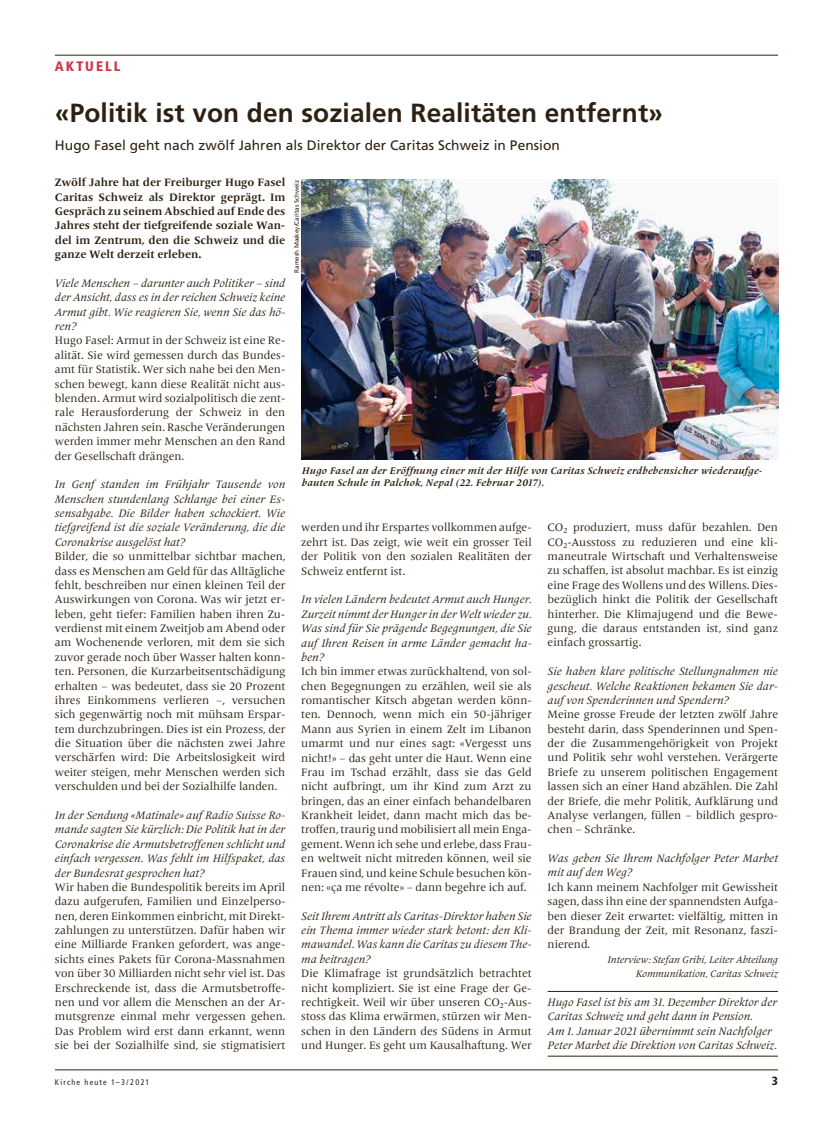
<style>
.page{position:relative;width:833px;height:1134px;background:#fff}
.page>*{position:absolute;margin:0;border:0;box-sizing:border-box;transform-origin:0 0}
.t1{font:700 26.25px "Frutiger";letter-spacing:.005em;color:#2e2113}
.t2{font:13.75px "Frutiger";letter-spacing:.005em;color:#2e2113}
.t3{font:900 condensed 13.75px "Frutiger";letter-spacing:.15em;color:#cf3544}
.t4{font:900 condensed 11.88px "Frutiger";color:#2e2113}
.t5{font:11.25px/14.4px "Frutiger Serif LT Pro";color:#2e2113;text-align:justify}
.t6{font:italic 11.25px/14.4px "Frutiger Serif LT Pro";color:#2e2113;text-align:justify}
.t7{font:700 11.25px/14.4px "Frutiger Serif LT Pro";color:#2e2113;text-align:justify}
.t8{font:italic 700 10px/12.5px "Frutiger Serif LT Pro";letter-spacing:.025em;color:#2e2113}
.t9{font:italic 10px/14.4px "Frutiger Serif LT Pro";color:#2e2113;text-align:right}
.t10{font:condensed 8.12px "Frutiger";letter-spacing:.15em;color:#2e2113}
.t11{font:6.25px "Frutiger";color:#2e2113}
</style>
<div class="page">
<hr style="left:55px;top:1070px;width:723px;height:1px;background:#2e2113">
<hr style="left:55px;top:55px;width:723px;height:1px;background:#2e2113">
<hr style="left:547px;top:991px;width:231px;height:1px;background:#2e2113">
<hr style="left:547px;top:1056px;width:231px;height:1px;background:#2e2113">
<img style="left:302px;top:179px;width:476px;height:280px">
<p class="t3" style="left:55px;top:58px;width:67px">AKTUELL</p>
<h1 class="t1" style="left:55px;top:97px;width:609px">«Politik ist von den sozialen Realitäten entfernt»</h1>
<p class="t2" style="left:55px;top:137px;width:506px">Hugo Fasel geht nach zwölf Jahren als Direktor der Caritas Schweiz in Pension</p>
<p class="t7" style="left:55px;top:175px;width:232px">Zwölf Jahre hat der Freiburger Hugo Fasel Caritas Schweiz als Direktor geprägt. Im Gespräch zu seinem Abschied auf Ende des Jahres steht der tiefgreifende soziale Wan&shy;del im Zentrum, den die Schweiz und die ganze Welt derzeit erleben.</p>
<p class="t6" style="left:55px;top:276px;width:232px">Viele Menschen – darunter auch Politiker – sind der Ansicht, dass es in der reichen Schweiz keine Armut gibt. Wie reagieren Sie, wenn Sie das hö&shy;ren?</p>
<p class="t5" style="left:55px;top:334px;width:232px">Hugo Fasel: Armut in der Schweiz ist eine Re&shy;alität. Sie wird gemessen durch das Bundes&shy;amt für Statistik. Wer sich nahe bei den Men&shy;schen bewegt, kann diese Realität nicht aus&shy;blenden. Armut wird sozialpolitisch die zent&shy;rale Herausforderung der Schweiz in den nächsten Jahren sein. Rasche Veränderungen werden immer mehr Menschen an den Rand der Gesellschaft drängen.</p>
<p class="t6" style="left:55px;top:477px;width:232px">In Genf standen im Frühjahr Tausende von Menschen stundenlang Schlange bei einer Es&shy;sensabgabe. Die Bilder haben schockiert. Wie tiefgreifend ist die soziale Veränderung, die die Coronakrise ausgelöst hat?</p>
<p class="t5" style="left:55px;top:549px;width:232px">Bilder, die so unmittelbar sichtbar machen, dass es Menschen am Geld für das Alltägliche fehlt, beschreiben nur einen kleinen Teil der Auswirkungen von Corona. Was wir jetzt er&shy;leben, geht tiefer: Familien haben ihren Zu&shy;verdienst mit einem Zweitjob am Abend oder am Wochenende verloren, mit dem sie sich zuvor gerade noch über Wasser halten konn&shy;ten. Personen, die Kurzarbeitsentschädigung erhalten – was bedeutet, dass sie 20 Prozent ihres Einkommens verlieren –, versuchen sich gegenwärtig noch mit mühsam Erspar&shy;tem durchzubringen. Dies ist ein Prozess, der die Situation über die nächsten zwei Jahre verschärfen wird: Die Arbeitslosigkeit wird weiter steigen, mehr Menschen werden sich verschulden und bei der Sozialhilfe landen.</p>
<p class="t6" style="left:55px;top:808px;width:232px">In der Sendung «Matinale» auf Radio Suisse Ro&shy;mande sagten Sie kürzlich: Die Politik hat in der Coronakrise die Armutsbetroffenen schlicht und einfach vergessen. Was fehlt im Hilfspaket, das der Bundesrat gesprochen hat?</p>
<p class="t5" style="left:55px;top:880px;width:232px">Wir haben die Bundespolitik bereits im April dazu aufgerufen, Familien und Einzelperso&shy;nen, deren Einkommen einbricht, mit Direkt&shy;zahlungen zu unterstützen. Dafür haben wir eine Milliarde Franken gefordert, was ange&shy;sichts eines Pakets für Corona-Massnahmen von über 30 Milliarden nicht sehr viel ist. Das Erschreckende ist, dass die Armutsbetroffe&shy;nen und vor allem die Menschen an der Ar&shy;mutsgrenze einmal mehr vergessen gehen.<br>Das Problem wird erst dann erkannt, wenn sie bei der Sozialhilfe sind, sie stigmatisiert</p>
<p class="t11" style="left:293px;top:273px;width:94px;rotate:-90deg">Ramesh Maskey/Caritas Schweiz</p>
<p class="t8" style="left:302px;top:464px;width:462px">Hugo Fasel an der Eröffnung einer mit der Hilfe von Caritas Schweiz erdbebensicher wiederaufge&shy;bauten Schule in Palchok, Nepal (22. Februar 2017).</p>
<p class="t5" style="left:547px;top:520px;width:232px">CO<sub>2</sub> produziert, muss dafür bezahlen. Den CO<sub>2</sub>-Ausstoss zu reduzieren und eine kli&shy;maneutrale Wirtschaft und Verhaltensweise zu schaffen, ist absolut machbar. Es ist einzig eine Frage des Wollens und des Willens. Dies&shy;bezüglich hinkt die Politik der Gesellschaft hinterher. Die Klimajugend und die Bewe&shy;gung, die daraus entstanden ist, sind ganz einfach grossartig.</p>
<p class="t6" style="left:547px;top:664px;width:232px">Sie haben klare politische Stellungnahmen nie gescheut. Welche Reaktionen bekamen Sie dar&shy;auf von Spenderinnen und Spendern?</p>
<p class="t5" style="left:547px;top:707px;width:232px">Meine grosse Freude der letzten zwölf Jahre besteht darin, dass Spenderinnen und Spen&shy;der die Zusammengehörigkeit von Projekt und Politik sehr wohl verstehen. Verärgerte Briefe zu unserem politischen Engagement lassen sich an einer Hand abzählen. Die Zahl der Briefe, die mehr Politik, Aufklärung und Analyse verlangen, füllen – bildlich gespro&shy;chen – Schränke.</p>
<p class="t6" style="left:547px;top:851px;width:232px">Was geben Sie Ihrem Nachfolger Peter Marbet mit auf den Weg?</p>
<p class="t5" style="left:547px;top:880px;width:232px">Ich kann meinem Nachfolger mit Gewissheit sagen, dass ihn eine der spannendsten Aufga&shy;ben dieser Zeit erwartet: vielfältig, mitten in der Brandung der Zeit, mit Resonanz, faszi&shy;nierend.</p>
<p class="t9" style="left:607px;top:952px;width:172px">Interview: Stefan Gribi, Leiter Abteilung<br>Kommunikation, Caritas Schweiz</p>
<p class="t6" style="left:547px;top:995px;width:231px;text-align:left">Hugo Fasel ist bis am 31. Dezember Direktor der Caritas Schweiz und geht dann in Pension.<br>Am 1. Januar 2021 übernimmt sein Nachfolger Peter Marbet die Direktion von Caritas Schweiz.</p>
<p class="t5" style="left:301px;top:521px;width:232px">werden und ihr Erspartes vollkommen aufge&shy;zehrt ist. Das zeigt, wie weit ein grosser Teil der Politik von den sozialen Realitäten der Schweiz entfernt ist.</p>
<p class="t6" style="left:301px;top:592px;width:232px">In vielen Ländern bedeutet Armut auch Hunger.<br>Zurzeit nimmt der Hunger in der Welt wieder zu.<br>Was sind für Sie prägende Begegnungen, die Sie auf Ihren Reisen in arme Länder gemacht ha&shy;ben?</p>
<p class="t5" style="left:301px;top:664px;width:232px">Ich bin immer etwas zurückhaltend, von sol&shy;chen Begegnungen zu erzählen, weil sie als romantischer Kitsch abgetan werden könn&shy;ten. Dennoch, wenn mich ein 50-jähriger Mann aus Syrien in einem Zelt im Libanon umarmt und nur eines sagt: «Vergesst uns nicht!» – das geht unter die Haut. Wenn eine Frau im Tschad erzählt, dass sie das Geld nicht aufbringt, um ihr Kind zum Arzt zu bringen, das an einer einfach behandelbaren Krankheit leidet, dann macht mich das be&shy;troffen, traurig und mobilisiert all mein Enga&shy;gement. Wenn ich sehe und erlebe, dass Frau&shy;en weltweit nicht mitreden können, weil sie Frauen sind, und keine Schule besuchen kön&shy;nen: «ça me révolte» – dann begehre ich auf.</p>
<p class="t6" style="left:301px;top:909px;width:232px">Seit Ihrem Antritt als Caritas-Direktor haben Sie ein Thema immer wieder stark betont: den Kli&shy;mawandel. Was kann die Caritas zu diesem The&shy;ma beitragen?</p>
<p class="t5" style="left:301px;top:966px;width:232px">Die Klimafrage ist grundsätzlich betrachtet nicht kompliziert. Sie ist eine Frage der Ge&shy;rechtigkeit. Weil wir über unseren CO<sub>2</sub>-Aus&shy;stoss das Klima erwärmen, stürzen wir Men&shy;schen in den Ländern des Südens in Armut und Hunger. Es geht um Kausalhaftung. Wer</p>
<p class="t10" style="left:55px;top:1077px;width:96px">Kirche heute 1–3/2021</p>
<p class="t4" style="left:772px;top:1074px;width:8px">3</p>
</div>
